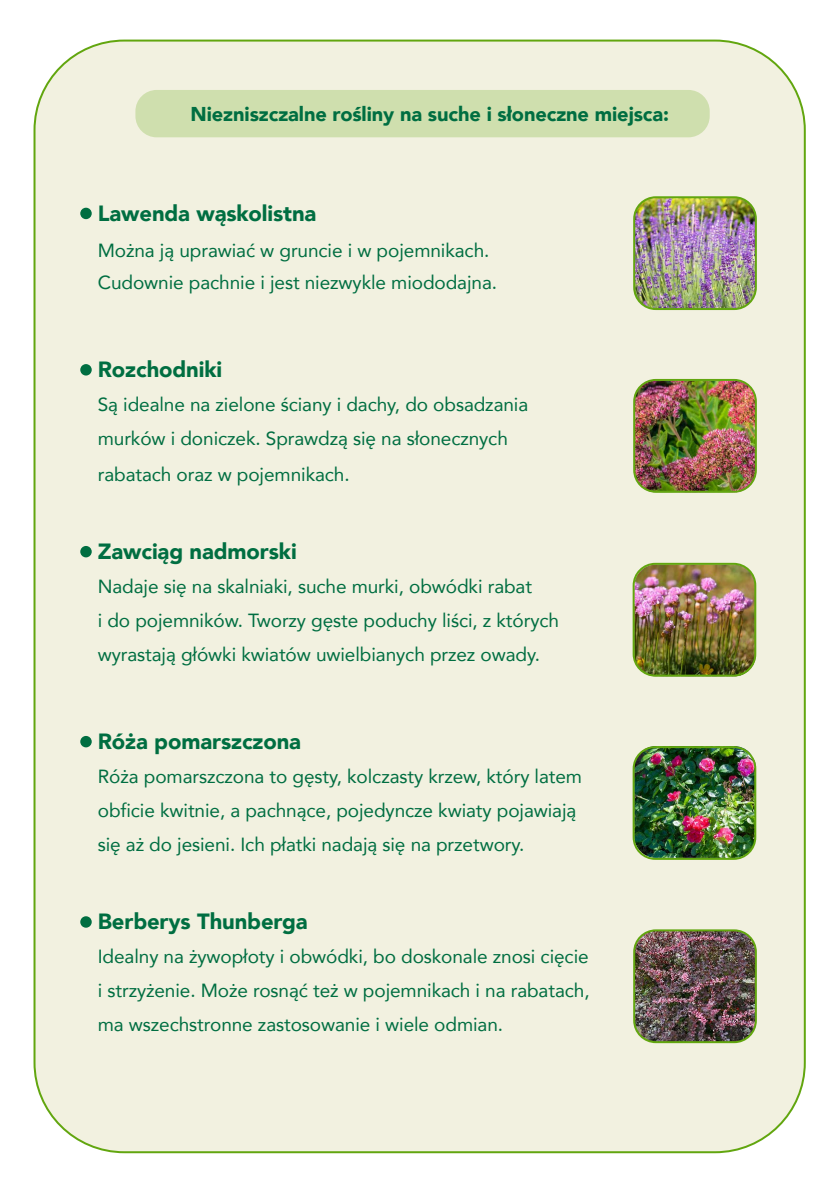
<style>
.page{position:relative;width:840px;height:1191px;background:#fff}
.page>*{position:absolute;margin:0;border:0;box-sizing:border-box;transform-origin:0 0}
.t1{font:900 22px "Avenir";letter-spacing:-.005em;color:#006e41}
.t2{font:900 20px "Avenir";letter-spacing:-.005em;color:#006e41}
.t3{font:19px/34px "Avenir";letter-spacing:-.005em;color:#006e41}
</style>
<div class="page">
<div style="left:34px;top:41px;width:770px;height:1111px;background:#f2f1e0;border-radius:90px"></div>
<img style="left:635px;top:197px;width:120px;height:112px">
<div style="left:135px;top:90px;width:574px;height:47px;background:#cfdfae;border-radius:21px"></div>
<div style="left:80px;top:208px;width:12px;height:11px;background:#006e41;border-radius:50%"></div>
<div style="left:80px;top:916px;width:12px;height:11px;background:#006e41;border-radius:50%"></div>
<div style="left:80px;top:736px;width:12px;height:11px;background:#006e41;border-radius:50%"></div>
<div style="left:80px;top:546px;width:12px;height:11px;background:#006e41;border-radius:50%"></div>
<div style="left:80px;top:364px;width:12px;height:11px;background:#006e41;border-radius:50%"></div>
<div style="left:632px;top:196px;width:124px;height:114px;border:2px solid #62a60f;border-radius:22px"></div>
<img style="left:635px;top:380px;width:120px;height:112px">
<div style="left:632px;top:379px;width:124px;height:114px;border:2px solid #62a60f;border-radius:22px"></div>
<img style="left:635px;top:564px;width:120px;height:112px">
<div style="left:632px;top:563px;width:123px;height:113px;border:2px solid #62a60f;border-radius:22px"></div>
<img style="left:635px;top:931px;width:120px;height:111px">
<div style="left:632px;top:929px;width:124px;height:114px;border:2px solid #62a60f;border-radius:22px"></div>
<img style="left:635px;top:746px;width:120px;height:112px">
<div style="left:632px;top:746px;width:123px;height:114px;border:2px solid #62a60f;border-radius:22px"></div>
<p class="t2" style="left:190px;top:97px;width:479px">Niezniszczalne rośliny na suche i słoneczne miejsca:</p>
<p class="t1" style="left:98px;top:194px;width:220px">Lawenda wąskolistna</p>
<p class="t3" style="left:98px;top:233px;width:400px;line-height:32px">Można ją uprawiać w gruncie i w pojemnikach.<br>Cudownie pachnie i jest niezwykle miododajna.</p>
<p class="t1" style="left:98px;top:350px;width:126px">Rozchodniki</p>
<p class="t3" style="left:98px;top:386px;width:431px">Są idealne na zielone ściany i dachy, do obsadzania murków i doniczek. Sprawdzą się na słonecznych</p>
<p class="t3" style="left:98px;top:456px;width:253px">rabatach oraz w pojemnikach.</p>
<p class="t1" style="left:98px;top:532px;width:200px">Zawciąg nadmorski</p>
<p class="t3" style="left:98px;top:568px;width:462px">Nadaje się na skalniaki, suche murki, obwódki rabat<br>i do pojemników. Tworzy gęste poduchy liści, z których wyrastają główki kwiatów uwielbianych przez owady.</p>
<p class="t1" style="left:98px;top:722px;width:205px">Róża pomarszczona</p>
<p class="t3" style="left:98px;top:758px;width:485px">Róża pomarszczona to gęsty, kolczasty krzew, który latem obficie kwitnie, a pachnące, pojedyncze kwiaty pojawiają się aż do jesieni. Ich płatki nadają się na przetwory.</p>
<p class="t1" style="left:98px;top:902px;width:211px">Berberys Thunberga</p>
<p class="t3" style="left:98px;top:938px;width:493px;text-align:justify">Idealny na żywopłoty i obwódki, bo doskonale znosi cięcie i strzyżenie. Może rosnąć też w pojemnikach i na rabatach, ma wszechstronne zastosowanie i wiele odmian.</p>
</div>
